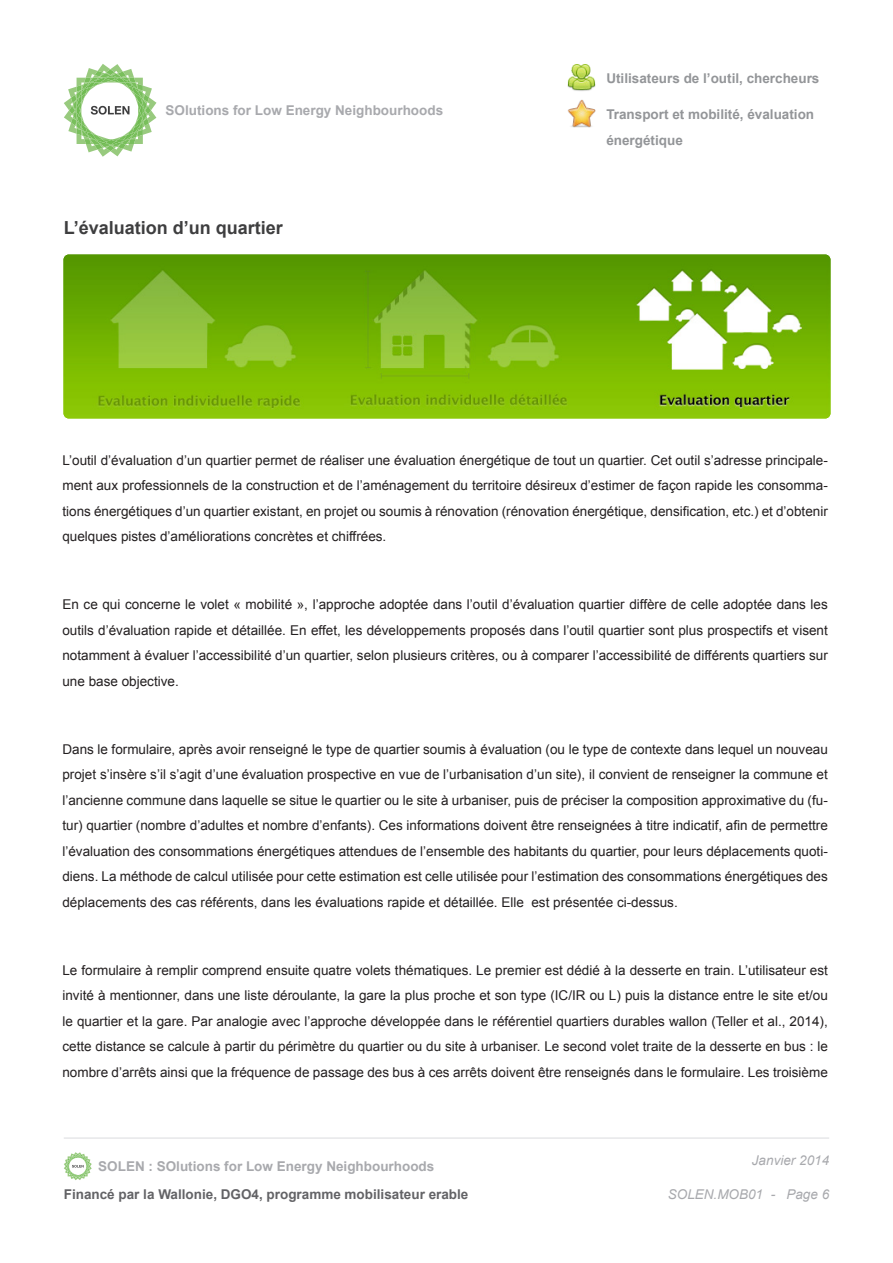
<style>
.page{position:relative;width:893px;height:1263px;background:#fff}
.page>*{position:absolute;margin:0;border:0;box-sizing:border-box;transform-origin:0 0}
.Titre_3{font:700 18px "Arial";color:#3e3e3f}
.t1{font:13.5px/25.5px "Arial";color:#231f20;text-align:justify}
.t2{font:700 13.5px "Arial";color:#a8a9ad}
.t3{font:700 13.5px/25.5px "Arial";color:#939598}
.t4{font:700 13.5px "Arial";color:#636366}
.t5{font:italic 13.5px "Arial";color:#a8a9ad}
</style>
<div class="page">
<hr style="left:64px;top:1137px;width:765px;height:2px;background:#e6e7e9">
<img style="left:567px;top:100px;width:28px;height:28px">
<img style="left:567px;top:64px;width:28px;height:27px">
<svg style="left:64px;top:64px;width:92px;height:93px"></svg>
<svg style="left:64px;top:1152px;width:28px;height:28px"></svg>
<img style="left:63px;top:254px;width:768px;height:165px">
<p class="t2" style="left:166px;top:101px;width:279px">SOlutions for Low Energy Neighbourhoods</p>
<p class="Titre_3" style="left:64px;top:216px;width:221px">L’évaluation d’un quartier</p>
<p class="t3" style="left:606px;top:66px;width:215px">Utilisateurs de l’outil, chercheurs</p>
<p class="t3" style="left:606px;top:102px;width:209px">Transport et mobilité, évaluation énergétique</p>
<p class="t1" style="left:62px;top:447px;width:767px">L’outil d’évaluation d’un quartier permet de réaliser une évaluation énergétique de tout un quartier. Cet outil s’adresse principale&shy;ment aux professionnels de la construction et de l’aménagement du territoire désireux d’estimer de façon rapide les consomma&shy;tions énergétiques d’un quartier existant, en projet ou soumis à rénovation (rénovation énergétique, densification, etc.) et d’obtenir quelques pistes d’améliorations concrètes et chiffrées.</p>
<p class="t1" style="left:62px;top:592px;width:767px">En ce qui concerne le volet « mobilité », l’approche adoptée dans l’outil d’évaluation quartier diffère de celle adoptée dans les outils d’évaluation rapide et détaillée. En effet, les développements proposés dans l’outil quartier sont plus prospectifs et visent notamment à évaluer l’accessibilité d’un quartier, selon plusieurs critères, ou à comparer l’accessibilité de différents quartiers sur une base objective.</p>
<p class="t1" style="left:62px;top:736px;width:767px">Dans le formulaire, après avoir renseigné le type de quartier soumis à évaluation (ou le type de contexte dans lequel un nouveau projet s’insère s’il s’agit d’une évaluation prospective en vue de l’urbanisation d’un site), il convient de renseigner la commune et l’ancienne commune dans laquelle se situe le quartier ou le site à urbaniser, puis de préciser la composition approximative du (fu&shy;tur) quartier (nombre d’adultes et nombre d’enfants). Ces informations doivent être renseignées à titre indicatif, afin de permettre l’évaluation des consommations énergétiques attendues de l’ensemble des habitants du quartier, pour leurs déplacements quoti&shy;diens. La méthode de calcul utilisée pour cette estimation est celle utilisée pour l’estimation des consommations énergétiques des déplacements des cas référents, dans les évaluations rapide et détaillée. Elle est présentée ci-dessus.</p>
<p class="t1" style="left:62px;top:957px;width:767px">Le formulaire à remplir comprend ensuite quatre volets thématiques. Le premier est dédié à la desserte en train. L’utilisateur est invité à mentionner, dans une liste déroulante, la gare la plus proche et son type (IC/IR ou L) puis la distance entre le site et/ou le quartier et la gare. Par analogie avec l’approche développée dans le référentiel quartiers durables wallon (Teller et al., 2014), cette distance se calcule à partir du périmètre du quartier ou du site à urbaniser. Le second volet traite de la desserte en bus : le nombre d’arrêts ainsi que la fréquence de passage des bus à ces arrêts doivent être renseignés dans le formulaire. Les troisième</p>
<p class="t2" style="left:98px;top:1157px;width:338px">SOLEN : SOlutions for Low Energy Neighbourhoods</p>
<p class="t4" style="left:64px;top:1185px;width:406px">Financé par la Wallonie, DGO4, programme mobilisateur erable</p>
<p class="t5" style="left:752px;top:1152px;width:79px">Janvier 2014</p>
<p class="t5" style="left:668px;top:1186px;width:163px">SOLEN.MOB01 - Page 6</p>
</div>
